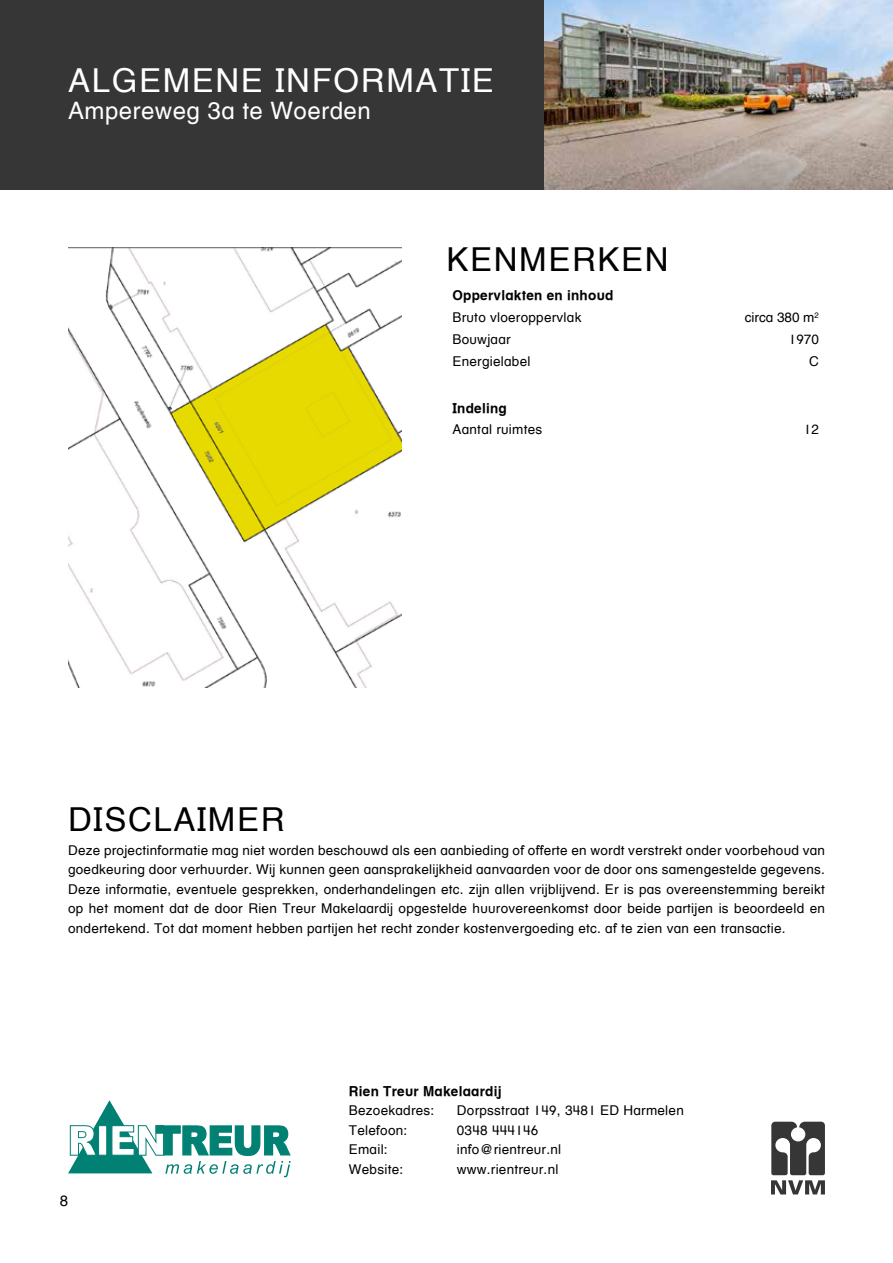
<style>
.page{position:relative;width:893px;height:1263px;background:#fff}
.page>*{position:absolute;margin:0;border:0;box-sizing:border-box;transform-origin:0 0}
.t1{font:33px "Helvetica W02 Textbook Rg";letter-spacing:.05em;color:#000}
.t2{font:33px "Helvetica W02 Textbook Rg";letter-spacing:.05em;color:#fff}
.t3{font:24px "Helvetica W02 Textbook Rg";letter-spacing:.02em;color:#fff}
.t4{font:15px "Helvetica W02 Textbook Rg";color:#000}
.t5{font:13.5px/19.5px "Helvetica W02 Textbook Rg";letter-spacing:.02em;color:#000;text-align:justify}
.t6{font:700 13.5px "Helvetica Textbook LT";letter-spacing:.02em;color:#000}
.t7{font:13.5px "Helvetica W02 Textbook Rg";color:#000}
</style>
<div class="page">
<div style="left:0;top:0;width:544px;height:189px;background:#373636"></div>
<img style="left:544px;top:0;width:349px;height:189px">
<img style="left:68px;top:247px;width:334px;height:440px">
<svg style="left:771px;top:1122px;width:54px;height:72px"></svg>
<svg style="left:68px;top:1100px;width:223px;height:77px"></svg>
<h1 class="t2" style="left:68px;top:59px;width:427px">ALGEMENE INFORMATIE</h1>
<h2 class="t3" style="left:68px;top:95px;width:304px">Ampereweg 3a te Woerden</h2>
<h1 class="t1" style="left:446px;top:238px;width:224px">KENMERKEN</h1>
<p class="t6" style="left:452px;top:287px;width:162px">Oppervlakten en inhoud</p>
<p class="t5" style="left:452px;top:307px;width:130px">Bruto vloeroppervlak</p>
<p class="t7" style="left:745px;top:309px;width:76px">circa 380 m<sup>2</sup></p>
<p class="t5" style="left:452px;top:329px;width:60px">Bouwjaar</p>
<p class="t5" style="left:789px;top:329px;width:32px">1970</p>
<p class="t5" style="left:452px;top:351px;width:80px">Energielabel</p>
<p class="t5" style="left:809px;top:351px;width:11px">C</p>
<p class="t6" style="left:452px;top:399px;width:56px">Indeling</p>
<p class="t5" style="left:452px;top:420px;width:91px">Aantal ruimtes</p>
<p class="t5" style="left:804px;top:420px;width:17px">12</p>
<h1 class="t1" style="left:68px;top:798px;width:218px">DISCLAIMER</h1>
<p class="t5" style="left:68px;top:840px;width:758px">Deze projectinformatie mag niet worden beschouwd als een aanbieding of offerte en wordt verstrekt onder voorbehoud van goedkeuring door verhuurder. Wij kunnen geen aansprakelijkheid aanvaarden voor de door ons samengestelde gegevens.<br>Deze informatie, eventuele gesprekken, onderhandelingen etc. zijn allen vrijblijvend. Er is pas overeenstemming bereikt op het moment dat de door Rien Treur Makelaardij opgestelde huurovereenkomst door beide partijen is beoordeeld en ondertekend. Tot dat moment hebben partijen het recht zonder kostenvergoeding etc. af te zien van een transactie.</p>
<p class="t4" style="left:60px;top:1191px;width:10px">8</p>
<p class="t6" style="left:349px;top:1083px;width:154px">Rien Treur Makelaardij</p>
<p class="t5" style="left:349px;top:1101px;width:87px">Bezoekadres:</p>
<p class="t5" style="left:457px;top:1101px;width:228px">Dorpsstraat 149, 3481 ED Harmelen</p>
<p class="t5" style="left:349px;top:1120px;width:60px">Telefoon:</p>
<p class="t5" style="left:457px;top:1120px;width:83px">0348 444146</p>
<p class="t5" style="left:349px;top:1140px;width:40px">Email:</p>
<p class="t5" style="left:457px;top:1140px;width:106px">info@rientreur.nl</p>
<p class="t5" style="left:349px;top:1159px;width:56px">Website:</p>
<p class="t5" style="left:457px;top:1159px;width:103px">www.rientreur.nl</p>
</div>
